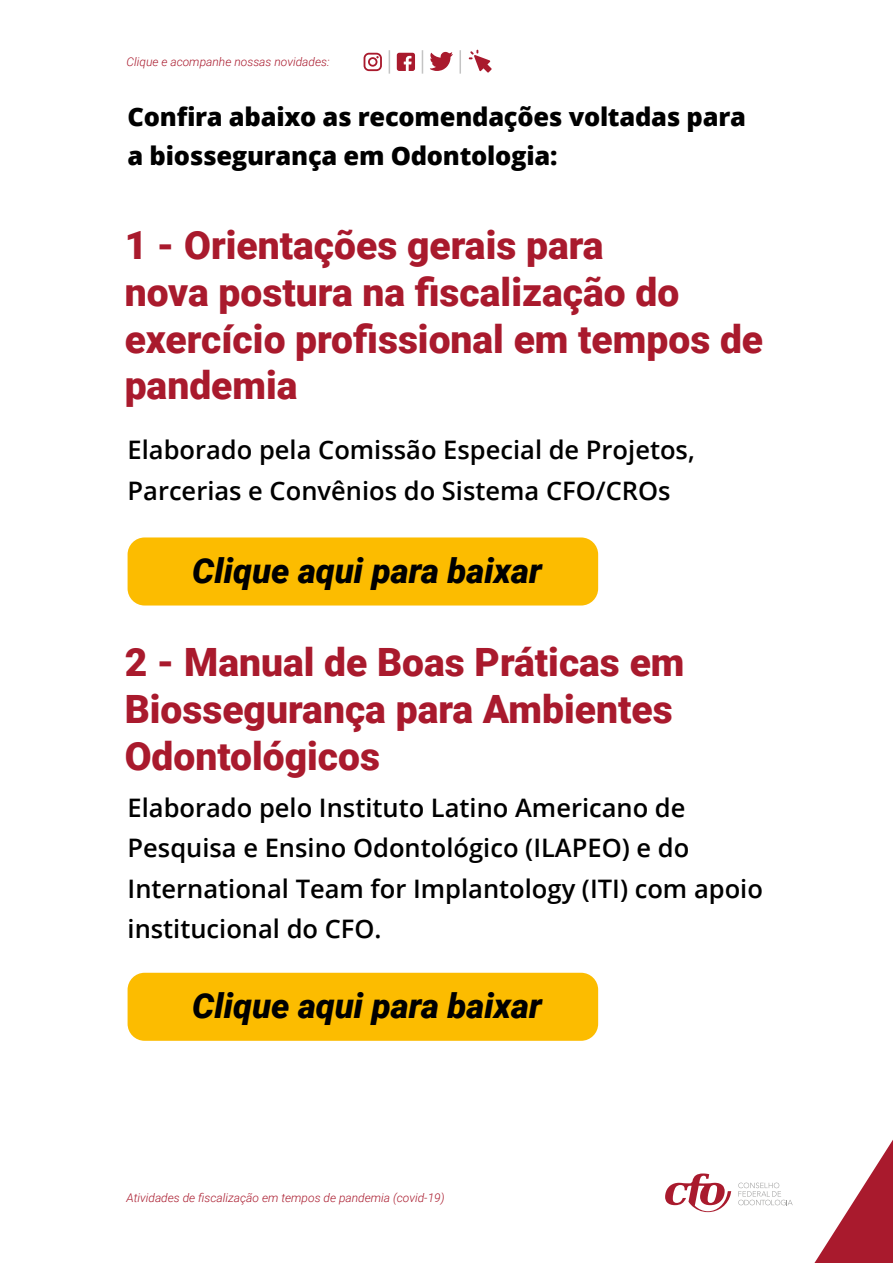
<style>
.page{position:relative;width:893px;height:1263px;background:#fff}
.page>*{position:absolute;margin:0;border:0;box-sizing:border-box;transform-origin:0 0}
.t1{font:900 39px/46.8px "Roboto";color:#a91a2d}
.t2{font:italic 900 34.5px "Roboto";color:#000}
.t3{font:600 25.5px/40.5px "Open Sans";color:#000}
.t4{font:800 25.5px/39px "Open Sans";letter-spacing:-.01em;color:#000}
.t5{font:italic 300 12px "Roboto";color:#a91a2d}
</style>
<div class="page">
<svg style="left:731px;top:1140px;width:162px;height:123px"></svg>
<svg style="left:364px;top:53px;width:18px;height:18px"></svg>
<svg style="left:389px;top:50px;width:1px;height:24px"></svg>
<hr style="left:459px;top:50px;width:2px;height:24px;background:#c4c4c4">
<svg style="left:422px;top:50px;width:1px;height:24px"></svg>
<svg style="left:397px;top:53px;width:18px;height:18px"></svg>
<svg style="left:430px;top:52px;width:23px;height:19px"></svg>
<svg style="left:469px;top:50px;width:23px;height:23px"></svg>
<svg style="left:665px;top:1173px;width:66px;height:39px"></svg>
<svg style="left:738px;top:1182px;width:55px;height:23px"></svg>
<div style="left:128px;top:537px;width:470px;height:68px;background:#fcbc00;border-radius:17px"></div>
<div style="left:128px;top:973px;width:470px;height:68px;background:#fcbc00;border-radius:17px"></div>
<p class="t5" style="left:126px;top:53px;width:205px">Clique e acompanhe nossas novidades:</p>
<p class="t4" style="left:128px;top:96px;width:620px">Confira abaixo as recomendações voltadas para a biossegurança em Odontologia:</p>
<h1 class="t1" style="left:125px;top:220px;width:640px">1 - Orientações gerais para<br>nova postura na fiscalização do exercício profissional em tempos de pandemia</h1>
<p class="t3" style="left:128px;top:429px;width:569px">Elaborado pela Comissão Especial de Projetos,<br>Parcerias e Convênios do Sistema CFO/CROs</p>
<h2 class="t2" style="left:192px;top:546px;width:351px">Clique aqui para baixar</h2>
<h1 class="t1" style="left:125px;top:637px;width:561px">2 - Manual de Boas Práticas em<br>Biossegurança para Ambientes<br>Odontológicos</h1>
<p class="t3" style="left:128px;top:787px;width:637px">Elaborado pelo Instituto Latino Americano de Pesquisa e Ensino Odontológico (ILAPEO) e do International Team for Implantology (ITI) com apoio institucional do CFO.</p>
<h2 class="t2" style="left:192px;top:981px;width:351px">Clique aqui para baixar</h2>
<p class="t5" style="left:126px;top:1189px;width:320px">Atividades de fiscalização em tempos de pandemia (covid-19)</p>
</div>
